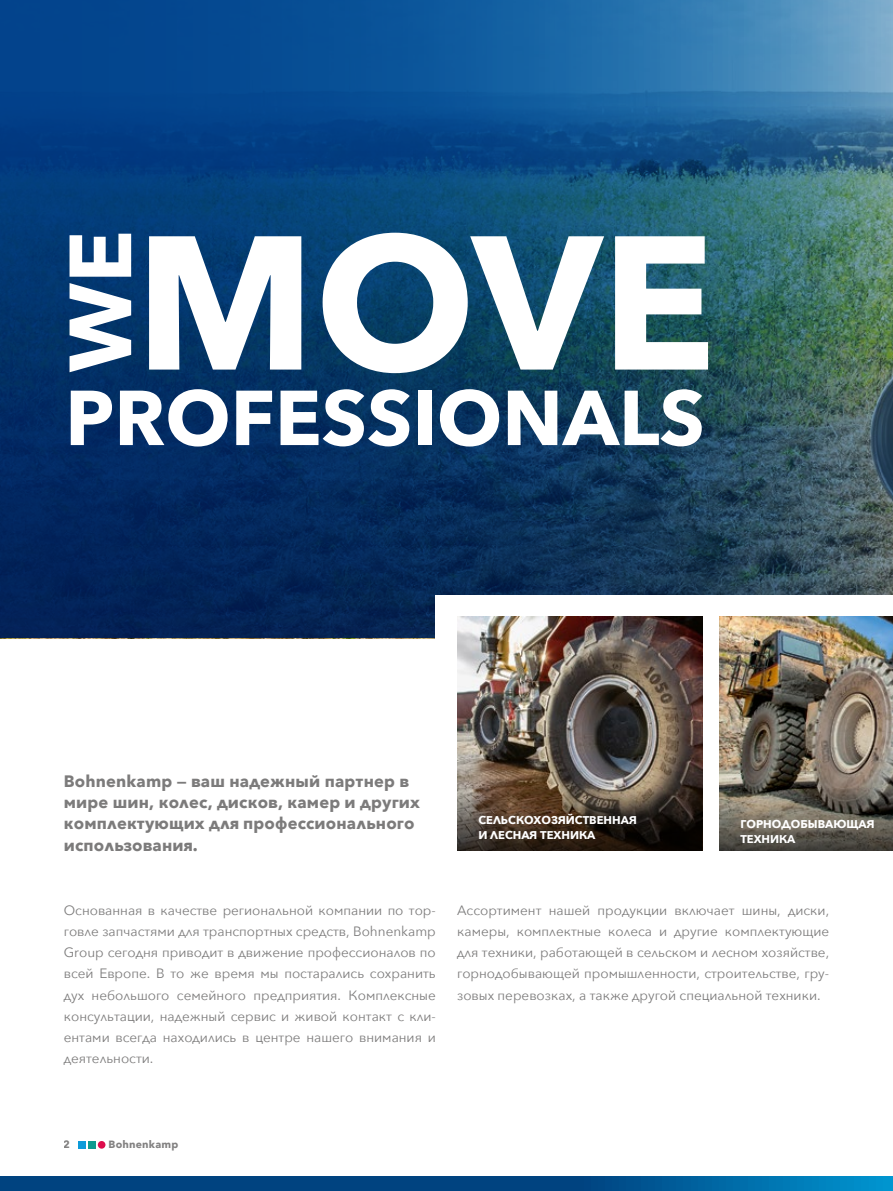
<style>
.page{position:relative;width:893px;height:1191px;background:#fff}
.page>*{position:absolute;margin:0;border:0;box-sizing:border-box;transform-origin:0 0}
.t1{font:700 188.25px "Avenir Next";color:#fff}
.t2{font:700 87px "Avenir Next";color:#fff}
.t3{font:700 76.8px "Avenir Next";color:#fff}
.t4{font:700 16.5px/21.3px "Avenir Next";letter-spacing:.01em;color:#7c7b7b}
.t5{font:13.5px/21.3px "Avenir Next";color:#7c7b7b;text-align:justify}
.t6{font:700 11.25px/15px "Avenir Next";color:#fff}
.t7{font:700 10.5px "Avenir Next";letter-spacing:.02em;color:#7c7b7b}
</style>
<div class="page">
<div style="left:88px;top:1141px;width:8px;height:7px;background:#0d9b90"></div>
<div style="left:78px;top:1141px;width:8px;height:7px;background:#0d9bd9"></div>
<div style="left:98px;top:1141px;width:7px;height:7px;background:#dd0d4c;border-radius:50%"></div>
<img style="left:0;top:0;width:893px;height:638px">
<svg style="left:0;top:1176px;width:893px;height:15px;background:#00518e"></svg>
<div style="left:436px;top:595px;width:457px;height:64px;background:#fff"></div>
<img style="left:457px;top:617px;width:245px;height:170px">
<img style="left:719px;top:617px;width:174px;height:170px">
<svg style="left:457px;top:787px;width:245px;height:63px;background:#413427"></svg>
<svg style="left:719px;top:787px;width:174px;height:63px;background:#625d52"></svg>
<h2 class="t2" style="left:25px;top:372px;width:144px;rotate:-90deg">WE</h2>
<h1 class="t1" style="left:135px;top:141px;width:582px">MOVE</h1>
<h3 class="t3" style="left:65px;top:352px;width:641px">PROFESSIONALS</h3>
<p class="t4" style="left:64px;top:770px;width:358px">Bohnenkamp — ваш надежный партнер в мире шин, колес, дисков, камер и других комплектующих для профессионального использования.</p>
<p class="t6" style="left:478px;top:812px;width:160px">СЕЛЬСКОХОЗЯЙСТВЕННАЯ<br>И ЛЕСНАЯ ТЕХНИКА</p>
<p class="t6" style="left:740px;top:816px;width:136px">ГОРНОДОБЫВАЮЩАЯ<br>ТЕХНИКА</p>
<p class="t5" style="left:64px;top:898px;width:374px">Основанная в качестве региональной компании по тор&shy;говле запчастями для транспортных средств, Bohnenkamp Group сегодня приводит в движение профессионалов по всей Европе. В то же время мы постарались сохранить дух небольшого семейного предприятия. Комплексные консультации, надежный сервис и живой контакт с кли&shy;ентами всегда находились в центре нашего внимания и деятельности.</p>
<p class="t5" style="left:457px;top:898px;width:374px">Ассортимент нашей продукции включает шины, диски, камеры, комплектные колеса и другие комплектующие для техники, работающей в сельском и лесном хозяйстве, горнодобывающей промышленности, строительстве, гру&shy;зовых перевозках, а также другой специальной техники.</p>
<p class="t7" style="left:64px;top:1135px;width:8px">2</p>
<p class="t7" style="left:109px;top:1135px;width:71px">Bohnenkamp</p>
</div>
